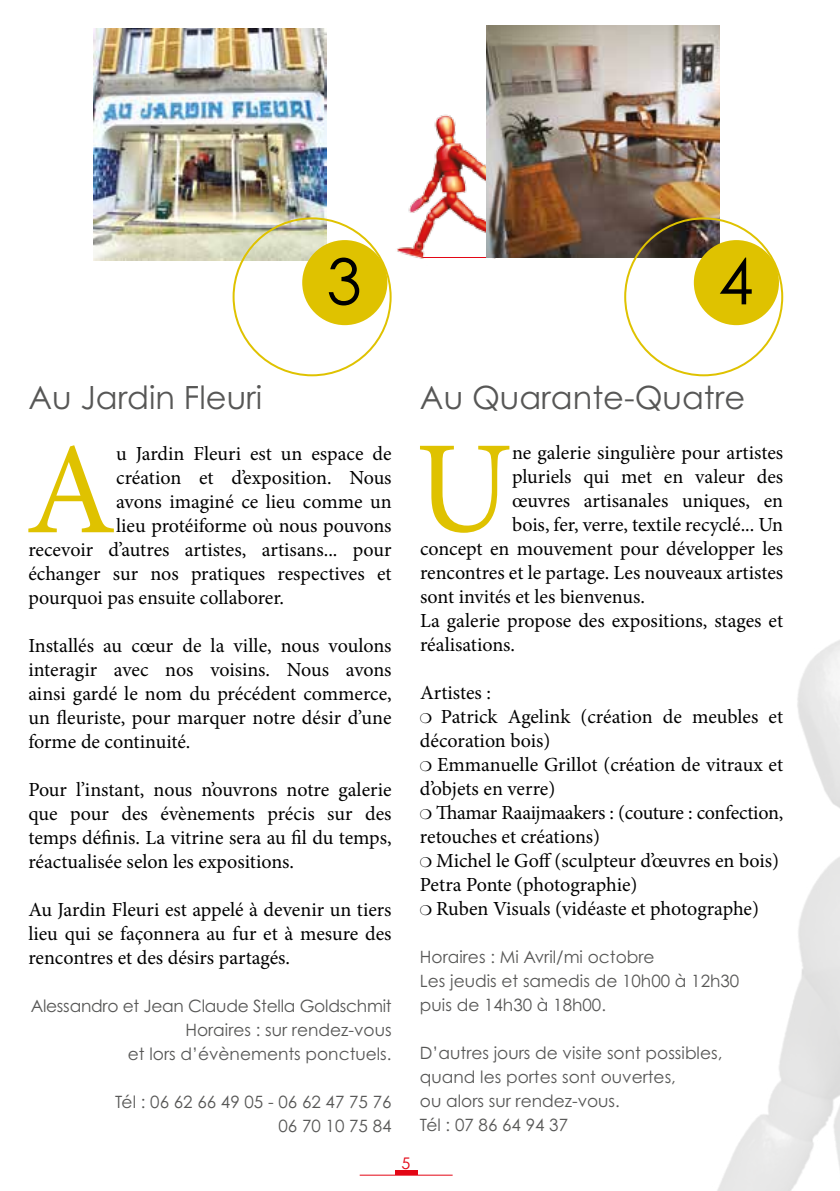
<style>
.page{position:relative;width:840px;height:1191px;background:#fff}
.page>*{position:absolute;margin:0;border:0;box-sizing:border-box;transform-origin:0 0}
.t1{font:130.8px "Minion Pro";color:#dfc200}
.t2{font:63.6px "Century Gothic Pro";color:#000}
.t3{font:32px "Century Gothic Pro";color:#575756}
.t4{font:20px/24px "Minion Pro";color:#000;text-align:justify}
.t5{font:20px "Minion Pro";letter-spacing:-.02em;color:#000}
.t6{font:17px/24px "Century Gothic Pro";color:#575756;text-align:right}
.t7{font:16px "Century Gothic Pro";color:#e30615}
</style>
<div class="page">
<img style="left:397px;top:114px;width:99px;height:145px">
<hr style="left:359px;top:1174px;width:93px;height:1px;background:#e30615">
<div style="left:395px;top:1170px;width:22px;height:5px;background:#e30615"></div>
<img style="left:94px;top:28px;width:232px;height:233px">
<div style="left:302px;top:240px;width:85px;height:85px;background:#dfc200;border-radius:50%"></div>
<img style="left:486px;top:25px;width:233px;height:233px">
<div style="left:693px;top:240px;width:85px;height:85px;background:#dfc200;border-radius:50%"></div>
<img style="left:717px;top:640px;width:122px;height:551px">
<h2 class="t2" style="left:326px;top:243px;width:37px">3</h2>
<h2 class="t2" style="left:717px;top:243px;width:37px">4</h2>
<h3 class="t3" style="left:28px;top:377px;width:235px">Au Jardin Fleuri</h3>
<h1 class="t1" style="left:26px;top:403px;width:92px">A</h1>
<p class="t4" style="left:116px;top:442px;width:277px">u Jardin Fleuri est un espace de</p>
<p class="t4" style="left:116px;top:466px;width:277px">création et d’exposition. Nous</p>
<p class="t4" style="left:116px;top:490px;width:277px">avons imaginé ce lieu comme un</p>
<p class="t4" style="left:116px;top:514px;width:277px">lieu protéiforme où nous pouvons</p>
<p class="t4" style="left:28px;top:538px;width:364px">recevoir d’autres artistes, artisans... pour</p>
<p class="t4" style="left:28px;top:562px;width:364px">échanger sur nos pratiques respectives et</p>
<p class="t4" style="left:28px;top:586px;width:257px">pourquoi pas ensuite collaborer.</p>
<p class="t4" style="left:28px;top:634px;width:364px">Installés au cœur de la ville, nous voulons interagir avec nos voisins. Nous avons ainsi gardé le nom du précédent commerce, un fleuriste, pour marquer notre désir d’une forme de continuité.</p>
<p class="t4" style="left:28px;top:778px;width:364px">Pour l’instant, nous n’ouvrons notre galerie que pour des évènements précis sur des temps définis. La vitrine sera au fil du temps, réactualisée selon les expositions.</p>
<p class="t4" style="left:28px;top:898px;width:364px">Au Jardin Fleuri est appelé à devenir un tiers lieu qui se façonnera au fur et à mesure des rencontres et des désirs partagés.</p>
<p class="t6" style="left:31px;top:994px;width:362px">Alessandro et Jean Claude Stella Goldschmit<br>Horaires : sur rendez-vous<br>et lors d’évènements ponctuels.</p>
<p class="t6" style="left:115px;top:1090px;width:278px">Tél : 06 62 66 49 05 - 06 62 47 75 76<br>06 70 10 75 84</p>
<p class="t7" style="left:401px;top:1153px;width:10px">5</p>
<h3 class="t3" style="left:420px;top:377px;width:326px">Au Quarante-Quatre</h3>
<h1 class="t1" style="left:415px;top:401px;width:98px">U</h1>
<p class="t4" style="left:511px;top:440px;width:272px">ne galerie singulière pour artistes</p>
<p class="t4" style="left:511px;top:464px;width:272px">pluriels qui met en valeur des</p>
<p class="t4" style="left:511px;top:488px;width:272px">œuvres artisanales uniques, en</p>
<p class="t4" style="left:511px;top:512px;width:272px">bois, fer, verre, textile recyclé... Un</p>
<p class="t4" style="left:420px;top:536px;width:364px">concept en mouvement pour développer les</p>
<p class="t4" style="left:420px;top:560px;width:364px">rencontres et le partage. Les nouveaux artistes</p>
<p class="t4" style="left:420px;top:584px;width:226px">sont invités et les bienvenus.</p>
<p class="t4" style="left:420px;top:608px;width:364px">La galerie propose des expositions, stages et</p>
<p class="t4" style="left:420px;top:632px;width:97px">réalisations.</p>
<p class="t4" style="left:420px;top:680px;width:73px">Artistes :</p>
<p class="t4" style="left:440px;top:704px;width:343px">Patrick Agelink (création de meubles et</p>
<p class="t4" style="left:420px;top:728px;width:132px">décoration bois)</p>
<p class="t4" style="left:437px;top:752px;width:347px">Emmanuelle Grillot (création de vitraux et</p>
<p class="t4" style="left:420px;top:776px;width:137px">d’objets en verre)</p>
<p class="t5" style="left:436px;top:799px;width:348px">Thamar Raaijmaakers : (couture : confection,</p>
<p class="t4" style="left:420px;top:824px;width:181px">retouches et créations)</p>
<p class="t4" style="left:436px;top:848px;width:344px">Michel le Goff (sculpteur d’œuvres en bois)</p>
<p class="t4" style="left:420px;top:872px;width:219px">Petra Ponte (photographie)</p>
<p class="t4" style="left:436px;top:896px;width:324px">Ruben Visuals (vidéaste et photographe)</p>
<p class="t6" style="left:420px;top:944px;width:321px;text-align:left">Horaires : Mi Avril/mi octobre<br>Les jeudis et samedis de 10h00 à 12h30 puis de 14h30 à 18h00.</p>
<p class="t6" style="left:420px;top:1040px;width:304px;text-align:left">D’autres jours de visite sont possibles, quand les portes sont ouvertes,<br>ou alors sur rendez-vous.<br>Tél : 07 86 64 94 37</p>
</div>
